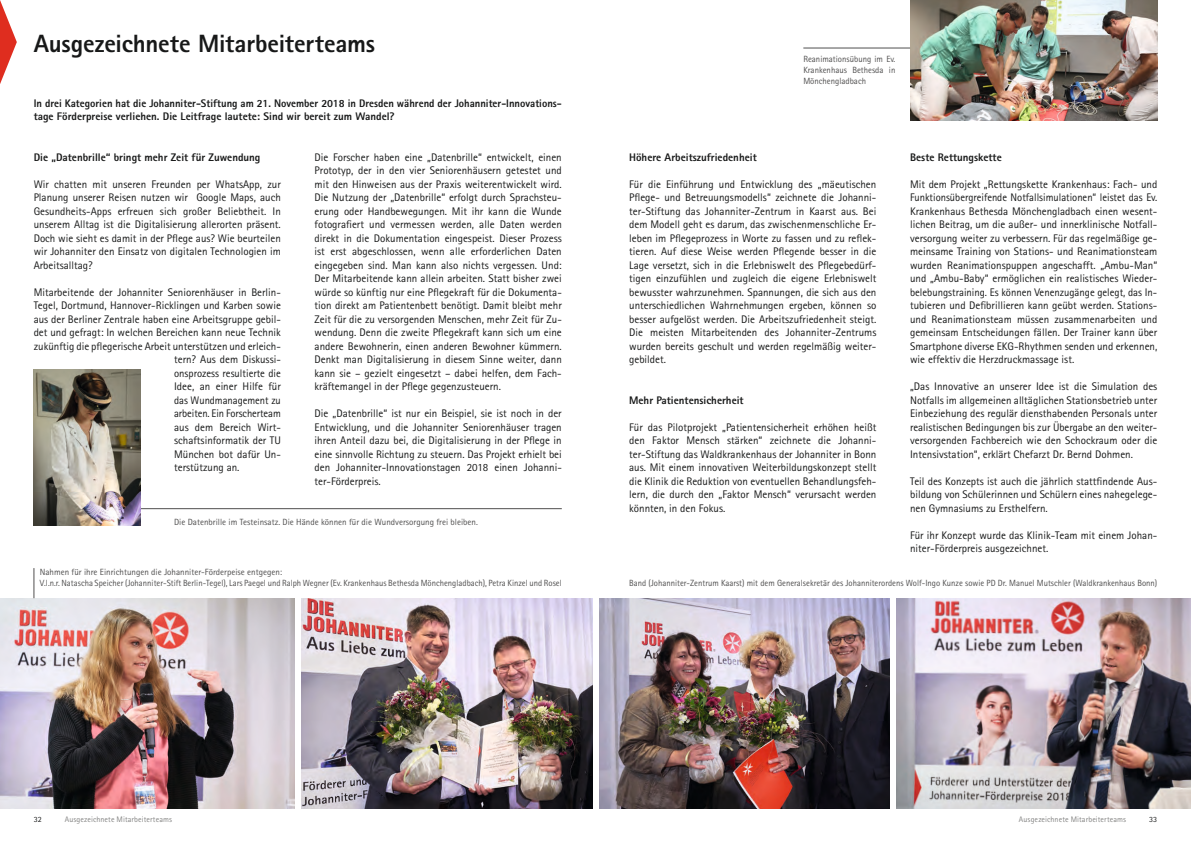
<style>
.page{position:relative;width:1191px;height:842px;background:#fff}
.page>*{position:absolute;margin:0;border:0;box-sizing:border-box;transform-origin:0 0}
.t1{font:800 25px "Rotis Sans Serif";letter-spacing:-.01em;color:#171818}
.t2{font:11px/13.5px "Rotis Sans Serif";color:#171818;text-align:justify}
.t3{font:800 11px/13.5px "Rotis Sans Serif";color:#171818}
.t4{font:11px "Rotis Sans Serif";color:#171818;scale:.96 1}
.t5{font:9px/11px "Rotis Sans Serif";color:#504f4f}
.t6{font:9px "Rotis Sans Serif";color:#504f4f;scale:.96 1}
.t7{font:8px "Rotis Sans Serif";letter-spacing:.01em;color:#838382}
.t8{font:8px "Rotis Sans Serif";color:#171818}
</style>
<div class="page">
<svg style="left:0;top:0;width:17px;height:84px"></svg>
<img style="left:0;top:598px;width:1191px;height:211px">
<div style="left:592px;top:593px;width:6px;height:229px;background:#fff"></div>
<div style="left:295px;top:593px;width:5px;height:229px;background:#fff"></div>
<div style="left:890px;top:593px;width:6px;height:229px;background:#fff"></div>
<hr style="left:34px;top:568px;width:1px;height:30px;background:#504f4f">
<hr style="left:140px;top:508px;width:422px;height:1px;background:#504f4f">
<img style="left:34px;top:370px;width:106px;height:155px">
<img style="left:910px;top:0;width:247px;height:120px">
<hr style="left:803px;top:48px;width:107px;height:1px;background:#504f4f">
<h1 class="t1" style="left:34px;top:27px;width:343px">Ausgezeichnete Mitarbeiterteams</h1>
<p class="t3" style="left:34px;top:96px;width:529px">In drei Kategorien hat die Johanniter-Stiftung am 21. November 2018 in Dresden während der Johanniter-Innovations&shy;tage Förderpreise verliehen. Die Leitfrage lautete: Sind wir bereit zum Wandel?</p>
<p class="t3" style="left:34px;top:150px;width:228px">Die „Datenbrille“ bringt mehr Zeit für Zuwendung</p>
<p class="t2" style="left:34px;top:177px;width:249px">Wir chatten mit unseren Freunden per WhatsApp, zur Planung unserer Reisen nutzen wir Google Maps, auch Gesundheits-Apps erfreuen sich großer Beliebtheit. In unserem Alltag ist die Digitalisierung allerorten präsent.<br>Doch wie sieht es damit in der Pflege aus? Wie beurteilen wir Johanniter den Einsatz von digitalen Technologien im Arbeitsalltag?</p>
<p class="t2" style="left:34px;top:285px;width:249px">Mitarbeitende der Johanniter Seniorenhäuser in Berlin-</p>
<p class="t2" style="left:34px;top:298px;width:249px">Tegel, Dortmund, Hannover-Ricklingen und Karben sowie</p>
<p class="t2" style="left:34px;top:312px;width:249px">aus der Berliner Zentrale haben eine Arbeitsgruppe gebil-</p>
<p class="t2" style="left:34px;top:325px;width:249px">det und gefragt: In welchen Bereichen kann neue Technik</p>
<p class="t2" style="left:34px;top:339px;width:249px">zukünftig die pflegerische Arbeit unterstützen und erleich-</p>
<p class="t2" style="left:174px;top:352px;width:108px">tern? Aus dem Diskussi-</p>
<p class="t2" style="left:174px;top:366px;width:108px">onsprozess resultierte die</p>
<p class="t2" style="left:174px;top:379px;width:108px">Idee, an einer Hilfe für</p>
<p class="t4" style="left:174px;top:393px;width:113px">das Wundmanagement zu</p>
<p class="t4" style="left:174px;top:407px;width:113px">arbeiten. Ein Forscherteam</p>
<p class="t2" style="left:174px;top:420px;width:108px">aus dem Bereich Wirt-</p>
<p class="t2" style="left:174px;top:433px;width:108px">schaftsinformatik der TU</p>
<p class="t2" style="left:174px;top:447px;width:108px">München bot dafür Un-</p>
<p class="t2" style="left:174px;top:460px;width:67px">terstützung an.</p>
<p class="t2" style="left:314px;top:150px;width:249px">Die Forscher haben eine „Datenbrille“ entwickelt, einen Prototyp, der in den vier Seniorenhäusern getestet und mit den Hinweisen aus der Praxis weiterentwickelt wird.<br>Die Nutzung der „Datenbrille“ erfolgt durch Sprachsteu&shy;erung oder Handbewegungen. Mit ihr kann die Wunde fotografiert und vermessen werden, alle Daten werden direkt in die Dokumentation eingespeist. Dieser Prozess ist erst abgeschlossen, wenn alle erforderlichen Daten eingegeben sind. Man kann also nichts vergessen. Und:<br>Der Mitarbeitende kann allein arbeiten. Statt bisher zwei würde so künftig nur eine Pflegekraft für die Dokumenta&shy;tion direkt am Patientenbett benötigt. Damit bleibt mehr Zeit für die zu versorgenden Menschen, mehr Zeit für Zu&shy;wendung. Denn die zweite Pflegekraft kann sich um eine andere Bewohnerin, einen anderen Bewohner kümmern.<br>Denkt man Digitalisierung in diesem Sinne weiter, dann kann sie – gezielt eingesetzt – dabei helfen, dem Fach&shy;kräftemangel in der Pflege gegenzusteuern.</p>
<p class="t2" style="left:314px;top:406px;width:249px">Die „Datenbrille“ ist nur ein Beispiel, sie ist noch in der Entwicklung, und die Johanniter Seniorenhäuser tragen ihren Anteil dazu bei, die Digitalisierung in der Pflege in eine sinnvolle Richtung zu steuern. Das Projekt erhielt bei den Johanniter-Innovationstagen 2018 einen Johanni&shy;ter-Förderpreis.</p>
<p class="t5" style="left:174px;top:516px;width:305px">Die Datenbrille im Testeinsatz. Die Hände können für die Wundversorgung frei bleiben.</p>
<p class="t5" style="left:803px;top:54px;width:94px;text-align:justify">Reanimationsübung im Ev.<br>Krankenhaus Bethesda in Mönchengladbach</p>
<p class="t3" style="left:629px;top:150px;width:129px">Höhere Arbeitszufriedenheit</p>
<p class="t2" style="left:629px;top:177px;width:249px">Für die Einführung und Entwicklung des „mäeutischen Pflege- und Betreuungsmodells“ zeichnete die Johanni&shy;ter-Stiftung das Johanniter-Zentrum in Kaarst aus. Bei dem Modell geht es darum, das zwischenmenschliche Er&shy;leben im Pflegeprozess in Worte zu fassen und zu reflek&shy;tieren. Auf diese Weise werden Pflegende besser in die Lage versetzt, sich in die Erlebniswelt des Pflegebedürf&shy;tigen einzufühlen und zugleich die eigene Erlebniswelt bewusster wahrzunehmen. Spannungen, die sich aus den unterschiedlichen Wahrnehmungen ergeben, können so besser aufgelöst werden. Die Arbeitszufriedenheit steigt.<br>Die meisten Mitarbeitenden des Johanniter-Zentrums wurden bereits geschult und werden regelmäßig weiter&shy;gebildet.</p>
<p class="t3" style="left:629px;top:393px;width:116px">Mehr Patientensicherheit</p>
<p class="t2" style="left:629px;top:420px;width:249px">Für das Pilotprojekt „Patientensicherheit erhöhen heißt den Faktor Mensch stärken“ zeichnete die Johanni&shy;ter-Stiftung das Waldkrankenhaus der Johanniter in Bonn aus. Mit einem innovativen Weiterbildungskonzept stellt die Klinik die Reduktion von eventuellen Behandlungsfeh&shy;lern, die durch den „Faktor Mensch“ verursacht werden könnten, in den Fokus.</p>
<p class="t3" style="left:910px;top:150px;width:93px">Beste Rettungskette</p>
<p class="t2" style="left:910px;top:177px;width:249px">Mit dem Projekt „Rettungskette Krankenhaus: Fach- und Funktionsübergreifende Notfallsimulationen“ leistet das Ev.<br>Krankenhaus Bethesda Mönchengladbach einen wesent&shy;lichen Beitrag, um die außer- und innerklinische Notfall&shy;versorgung weiter zu verbessern. Für das regelmäßige ge&shy;meinsame Training von Stations- und Reanimationsteam wurden Reanimationspuppen angeschafft. „Ambu-Man“ und „Ambu-Baby“ ermöglichen ein realistisches Wieder&shy;belebungstraining. Es können Venenzugänge gelegt, das In&shy;tubieren und Defibrillieren kann geübt werden. Stations&shy;und Reanimationsteam müssen zusammenarbeiten und gemeinsam Entscheidungen fällen. Der Trainer kann über Smartphone diverse EKG-Rhythmen senden und erkennen, wie effektiv die Herzdruckmassage ist.</p>
<p class="t2" style="left:910px;top:379px;width:249px">„Das Innovative an unserer Idee ist die Simulation des Notfalls im allgemeinen alltäglichen Stationsbetrieb unter Einbeziehung des regulär diensthabenden Personals unter realistischen Bedingungen bis zur Übergabe an den weiter&shy;versorgenden Fachbereich wie den Schockraum oder die Intensivstation“, erklärt Chefarzt Dr. Bernd Dohmen.</p>
<p class="t2" style="left:910px;top:474px;width:249px">Teil des Konzepts ist auch die jährlich stattfindende Aus&shy;bildung von Schülerinnen und Schülern eines nahegelege&shy;nen Gymnasiums zu Ersthelfern.</p>
<p class="t2" style="left:910px;top:528px;width:249px">Für ihr Konzept wurde das Klinik-Team mit einem Johan&shy;niter-Förderpreis ausgezeichnet.</p>
<p class="t5" style="left:40px;top:566px;width:523px">Nahmen für ihre Einrichtungen die Johanniter-Förderpeise entgegen:<br>V.l.n.r. Natascha Speicher (Johanniter-Stift Berlin-Tegel), Lars Paegel und Ralph Wegner (Ev. Krankenhaus Bethesda Mönchengladbach), Petra Kinzel und Rosel</p>
<p class="t6" style="left:629px;top:578px;width:551px">Band (Johanniter-Zentrum Kaarst) mit dem Generalsekretär des Johanniterordens Wolf-Ingo Kunze sowie PD Dr. Manuel Mutschler (Waldkrankenhaus Bonn)</p>
<p class="t7" style="left:65px;top:815px;width:109px">Ausgezeichnete Mitarbeiterteams</p>
<p class="t7" style="left:1019px;top:815px;width:109px">Ausgezeichnete Mitarbeiterteams</p>
<p class="t8" style="left:34px;top:815px;width:10px">32</p>
<p class="t8" style="left:1149px;top:815px;width:10px">33</p>
</div>
